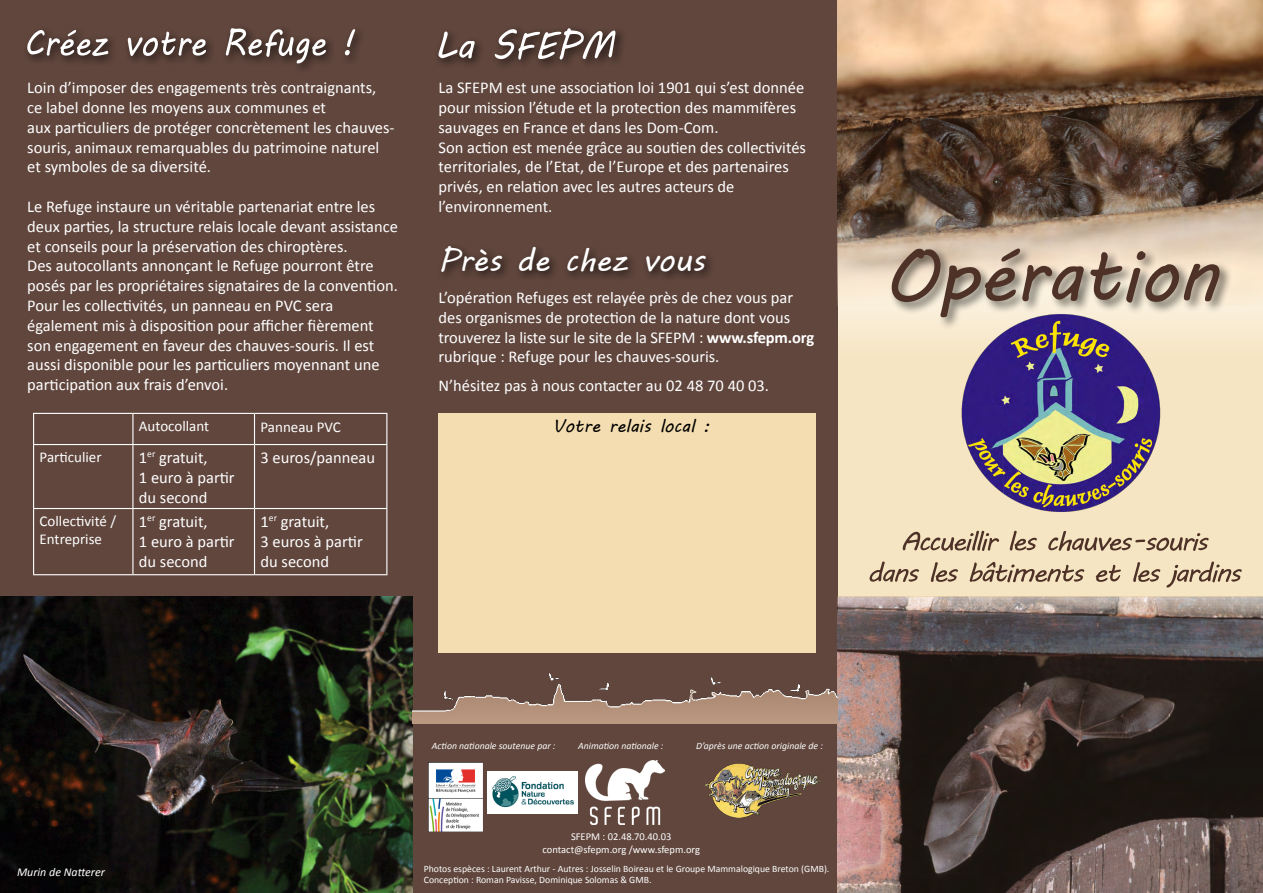
<style>
.page{position:relative;width:1263px;height:893px;background:#fff}
.page>*{position:absolute;margin:0;border:0;box-sizing:border-box;transform-origin:0 0}
.t1{font:31.5px "MV Boli";color:#fff}
.t2{font:18px "MV Boli";color:#000}
.t3{font:16.5px/19.8px "Calibri";color:#fff}
.t4{font:15px/18px "Calibri";color:#fff}
.t5{font:italic 12px "Calibri";color:#fff}
.t6{font:10.5px/12.6px "Calibri";color:#fff;text-align:center}
.t7{font:9.75px/11.7px "Calibri";color:#fff}
.t8{font:italic 9.75px "Calibri";color:#fff}
.s1{font-weight:700}
</style>
<div class="page">
<div style="left:0;top:0;width:838px;height:893px;background:#60463d"></div>
<img style="left:585px;top:760px;width:80px;height:64px">
<img style="left:838px;top:0;width:425px;height:240px">
<img style="left:838px;top:597px;width:425px;height:296px">
<svg style="left:27px;top:28px;width:328px;height:35px"></svg>
<div style="left:434px;top:24px;width:192px;height:46px;background:#000;opacity:.75"></div>
<svg style="left:438px;top:28px;width:177px;height:32px"></svg>
<div style="left:437px;top:241px;width:280px;height:41px;background:#000;opacity:.75"></div>
<div style="left:438px;top:413px;width:377px;height:240px;background:#f4ddb0"></div>
<img style="left:0;top:597px;width:412px;height:296px">
<img style="left:412px;top:658px;width:426px;height:65px">
<hr style="left:33px;top:413px;width:100px;height:1px;background:#fff">
<hr style="left:33px;top:414px;width:1px;height:30px;background:#fff">
<hr style="left:133px;top:413px;width:121px;height:1px;background:#fff">
<hr style="left:132px;top:414px;width:1px;height:30px;background:#fff">
<hr style="left:254px;top:413px;width:133px;height:1px;background:#fff">
<hr style="left:254px;top:414px;width:1px;height:30px;background:#fff">
<hr style="left:386px;top:414px;width:1px;height:30px;background:#fff">
<hr style="left:33px;top:444px;width:100px;height:1px;background:#fff">
<hr style="left:33px;top:445px;width:1px;height:63px;background:#fff">
<hr style="left:133px;top:444px;width:121px;height:1px;background:#fff">
<hr style="left:132px;top:445px;width:1px;height:63px;background:#fff">
<hr style="left:254px;top:444px;width:133px;height:1px;background:#fff">
<hr style="left:254px;top:445px;width:1px;height:63px;background:#fff">
<hr style="left:386px;top:445px;width:1px;height:63px;background:#fff">
<hr style="left:33px;top:508px;width:100px;height:1px;background:#fff">
<hr style="left:33px;top:509px;width:1px;height:65px;background:#fff">
<hr style="left:133px;top:508px;width:121px;height:1px;background:#fff">
<hr style="left:132px;top:509px;width:1px;height:65px;background:#fff">
<hr style="left:254px;top:508px;width:133px;height:1px;background:#fff">
<hr style="left:254px;top:509px;width:1px;height:65px;background:#fff">
<hr style="left:386px;top:509px;width:1px;height:65px;background:#fff">
<hr style="left:33px;top:574px;width:100px;height:1px;background:#fff">
<hr style="left:133px;top:574px;width:121px;height:1px;background:#fff">
<hr style="left:254px;top:574px;width:133px;height:1px;background:#fff">
<img style="left:705px;top:764px;width:114px;height:53px">
<img style="left:428px;top:762px;width:54px;height:69px">
<img style="left:487px;top:772px;width:91px;height:41px">
<svg style="left:838px;top:240px;width:425px;height:357px;background:#f4e3c2"></svg>
<div style="left:888px;top:246px;width:344px;height:83px;background:#000;opacity:.55"></div>
<svg style="left:892px;top:249px;width:327px;height:68px;background:#b5a493"></svg>
<svg style="left:869px;top:562px;width:373px;height:25px;background:#d2bfa1"></svg>
<svg style="left:903px;top:531px;width:305px;height:20px;background:#c8b498"></svg>
<img style="left:959px;top:311px;width:205px;height:204px">
<p class="t3" style="left:27px;top:78px;width:369px">Loin d’imposer des engagements très contraignants, ce label donne les moyens aux communes et<br>aux particuliers de protéger concrètement les chauves&shy;souris, animaux remarquables du patrimoine naturel et symboles de sa diversité.</p>
<p class="t3" style="left:27px;top:197px;width:372px">Le Refuge instaure un véritable partenariat entre les deux parties, la structure relais locale devant assistance et conseils pour la préservation des chiroptères.<br>Des autocollants annonçant le Refuge pourront être posés par les propriétaires signataires de la convention.<br>Pour les collectivités, un panneau en PVC sera également mis à disposition pour afficher fièrement son engagement en faveur des chauves-souris. Il est aussi disponible pour les particuliers moyennant une participation aux frais d’envoi.</p>
<p class="t4" style="left:139px;top:417px;width:72px">Autocollant</p>
<p class="t4" style="left:260px;top:418px;width:82px">Panneau PVC</p>
<p class="t4" style="left:40px;top:448px;width:63px">Particulier</p>
<p class="t3" style="left:139px;top:448px;width:97px">1<sup>er</sup> gratuit,<br>1 euro à partir du second</p>
<p class="t3" style="left:260px;top:448px;width:116px">3 euros/panneau</p>
<p class="t4" style="left:40px;top:512px;width:78px">Collectivité /<br>Entreprise</p>
<p class="t3" style="left:139px;top:512px;width:97px">1<sup>er</sup> gratuit,<br>1 euro à partir du second</p>
<p class="t3" style="left:260px;top:512px;width:104px">1<sup>er</sup> gratuit,<br>3 euros à partir du second</p>
<p class="t3" style="left:438px;top:78px;width:369px">La SFEPM est une association loi 1901 qui s’est donnée pour mission l’étude et la protection des mammifères sauvages en France et dans les Dom-Com.<br>Son action est menée grâce au soutien des collectivités territoriales, de l’Etat, de l’Europe et des partenaires privés, en relation avec les autres acteurs de l’environnement.</p>
<h1 class="t1" style="left:438px;top:239px;width:268px">Près de chez vous</h1>
<p class="t3" style="left:438px;top:288px;width:377px">L’opération Refuges est relayée près de chez vous par des organismes de protection de la nature dont vous trouverez la liste sur le site de la SFEPM : <span class="s1">www.sfepm.org </span>rubrique : Refuge pour les chauves-souris.</p>
<p class="t3" style="left:438px;top:376px;width:332px">N’hésitez pas à nous contacter au 02 48 70 40 03.</p>
<p class="t2" style="left:553px;top:414px;width:159px">Votre relais local :</p>
<p class="t5" style="left:17px;top:863px;width:89px">Murin de Natterer</p>
<p class="t8" style="left:432px;top:739px;width:125px">Action nationale soutenue par :</p>
<p class="t8" style="left:578px;top:739px;width:87px">Animation nationale :</p>
<p class="t8" style="left:696px;top:739px;width:128px">D’après une action originale de :</p>
<p class="t6" style="left:542px;top:830px;width:159px">SFEPM : 02.48.70.40.03 contact@sfepm.org /www.sfepm.org</p>
<p class="t7" style="left:424px;top:862px;width:407px">Photos espèces : Laurent Arthur - Autres : Josselin Boireau et le Groupe Mammalogique Breton (GMB).<br>Conception : Roman Pavisse, Dominique Solomas &amp; GMB.</p>
</div>
